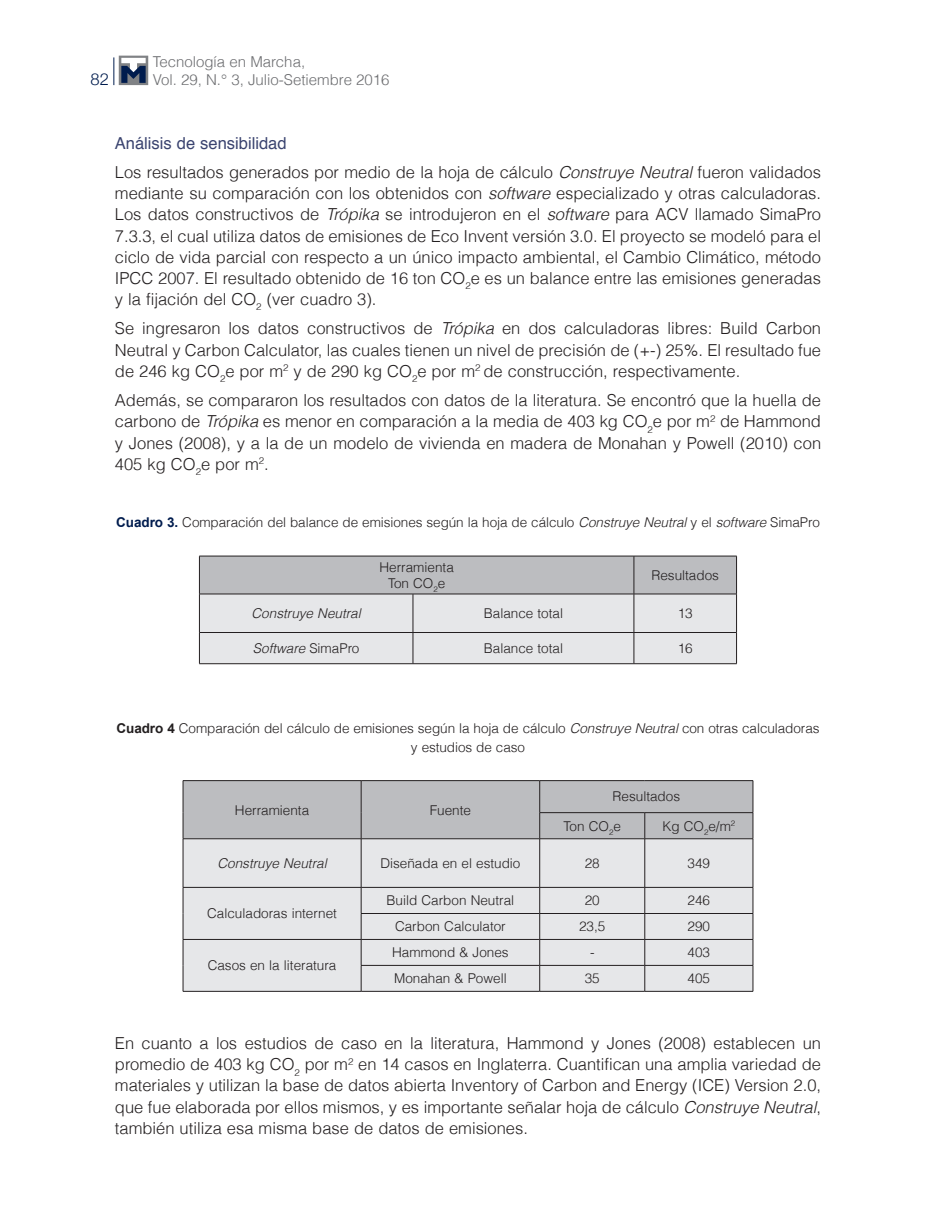
<style>
.page{position:relative;width:936px;height:1206px;background:#fff}
.page>*{position:absolute;margin:0;border:0;box-sizing:border-box;transform-origin:0 0}
._6texto{font:300 16.5px/21.1px "Helvetica";color:#231f20;text-align:justify}
._8subtitulo2{font:16.5px "Helvetica";color:#3a436f}
.t1{font:300 16.5px "Helvetica Neue";color:#001c4e}
.t2{font:300 15px "Helvetica";color:#6c6d70}
.textocuadros{font:300 13.5px "Helvetica";color:#231f20}
._9tituloscuadros1{font:300 13.5px/19.4px "Helvetica";letter-spacing:-.005em;color:#231f20;text-align:center}
.textocuadros-2{font:italic 300 13.5px "Helvetica";color:#231f20}
.s1{font-style:italic}
.s2{font-family:"Arial";font-weight:700;color:#001c4e}
.s3{font-style:normal}
.s4{font-family:"Arial";font-weight:700}
</style>
<div class="page">
<svg style="left:113px;top:57px;width:1px;height:28px"></svg>
<svg style="left:119px;top:56px;width:29px;height:29px"></svg>
<svg style="left:121px;top:58px;width:25px;height:25px"></svg>
<svg style="left:200px;top:556px;width:536px;height:107px;background:#d5d6d8"></svg>
<hr style="left:199px;top:555px;width:214px;height:1px;background:#231f20">
<hr style="left:199px;top:556px;width:1px;height:37px;background:#231f20">
<hr style="left:413px;top:555px;width:220px;height:1px;background:#231f20">
<hr style="left:633px;top:555px;width:103px;height:1px;background:#231f20">
<hr style="left:633px;top:556px;width:1px;height:37px;background:#231f20">
<hr style="left:736px;top:556px;width:1px;height:37px;background:#231f20">
<hr style="left:199px;top:594px;width:1px;height:38px;background:#231f20">
<hr style="left:412px;top:594px;width:1px;height:38px;background:#231f20">
<hr style="left:633px;top:594px;width:1px;height:38px;background:#231f20">
<hr style="left:736px;top:594px;width:1px;height:38px;background:#231f20">
<hr style="left:199px;top:632px;width:214px;height:1px;background:#231f20">
<hr style="left:199px;top:632px;width:1px;height:31px;background:#231f20">
<hr style="left:413px;top:632px;width:220px;height:1px;background:#231f20">
<hr style="left:412px;top:632px;width:1px;height:31px;background:#231f20">
<hr style="left:633px;top:632px;width:103px;height:1px;background:#231f20">
<hr style="left:633px;top:632px;width:1px;height:31px;background:#231f20">
<hr style="left:736px;top:632px;width:1px;height:31px;background:#231f20">
<hr style="left:199px;top:663px;width:214px;height:1px;background:#231f20">
<hr style="left:413px;top:663px;width:220px;height:1px;background:#231f20">
<hr style="left:633px;top:663px;width:103px;height:1px;background:#231f20">
<hr style="left:199px;top:593px;width:214px;height:1px;background:#231f20">
<hr style="left:413px;top:593px;width:220px;height:1px;background:#231f20">
<hr style="left:633px;top:593px;width:103px;height:1px;background:#231f20">
<div style="left:184px;top:839px;width:568px;height:151px;background:#e6e7e9"></div>
<div style="left:183px;top:780px;width:570px;height:58px;background:#bcbdc0"></div>
<hr style="left:183px;top:838px;width:178px;height:1px;background:#231f20">
<hr style="left:183px;top:838px;width:1px;height:48px;background:#231f20">
<hr style="left:361px;top:838px;width:178px;height:1px;background:#231f20">
<hr style="left:361px;top:838px;width:1px;height:48px;background:#231f20">
<hr style="left:539px;top:838px;width:105px;height:1px;background:#231f20">
<hr style="left:539px;top:838px;width:1px;height:48px;background:#231f20">
<hr style="left:644px;top:838px;width:108px;height:1px;background:#231f20">
<hr style="left:644px;top:838px;width:1px;height:48px;background:#231f20">
<hr style="left:752px;top:838px;width:1px;height:48px;background:#231f20">
<hr style="left:183px;top:886px;width:178px;height:1px;background:#231f20">
<hr style="left:361px;top:886px;width:178px;height:1px;background:#231f20">
<hr style="left:539px;top:886px;width:105px;height:1px;background:#231f20">
<hr style="left:644px;top:886px;width:108px;height:1px;background:#231f20">
<hr style="left:361px;top:912px;width:178px;height:1px;background:#231f20">
<hr style="left:539px;top:912px;width:105px;height:1px;background:#231f20">
<hr style="left:644px;top:912px;width:108px;height:1px;background:#231f20">
<hr style="left:183px;top:938px;width:178px;height:1px;background:#231f20">
<svg style="left:183px;top:887px;width:1px;height:103px"></svg>
<hr style="left:183px;top:990px;width:178px;height:1px;background:#231f20">
<hr style="left:361px;top:938px;width:178px;height:1px;background:#231f20">
<hr style="left:539px;top:938px;width:105px;height:1px;background:#231f20">
<hr style="left:644px;top:938px;width:108px;height:1px;background:#231f20">
<hr style="left:361px;top:964px;width:178px;height:1px;background:#231f20">
<svg style="left:361px;top:887px;width:1px;height:103px"></svg>
<hr style="left:539px;top:964px;width:105px;height:1px;background:#231f20">
<svg style="left:539px;top:887px;width:1px;height:103px"></svg>
<hr style="left:644px;top:964px;width:108px;height:1px;background:#231f20">
<svg style="left:644px;top:887px;width:1px;height:103px"></svg>
<svg style="left:752px;top:887px;width:1px;height:103px"></svg>
<hr style="left:361px;top:990px;width:178px;height:1px;background:#231f20">
<hr style="left:539px;top:990px;width:105px;height:1px;background:#231f20">
<hr style="left:644px;top:990px;width:108px;height:1px;background:#231f20">
<p class="t2" style="left:153px;top:52px;width:154px">Tecnología en Marcha,</p>
<p class="t1" style="left:91px;top:69px;width:20px">82</p>
<p class="t2" style="left:153px;top:70px;width:238px">Vol. 29, N.° 3, Julio-Setiembre 2016</p>
<p class="_8subtitulo2" style="left:115px;top:130px;width:173px">Análisis de sensibilidad</p>
<p class="_6texto" style="left:115px;top:161px;width:707px">Los resultados generados por medio de la hoja de cálculo <span class="s1">Construye Neutral</span> fueron validados mediante su comparación con los obtenidos con <span class="s1">software</span> especializado y otras calculadoras.<br>Los datos constructivos de <span class="s1">Trópika</span> se introdujeron en el <span class="s1">software</span> para ACV llamado SimaPro 7.3.3, el cual utiliza datos de emisiones de Eco Invent versión 3.0. El proyecto se modeló para el ciclo de vida parcial con respecto a un único impacto ambiental, el Cambio Climático, método IPCC 2007. El resultado obtenido de 16 ton CO<sub>2</sub>e es un balance entre las emisiones generadas y la fijación del CO<sub>2</sub> (ver cuadro 3).</p>
<p class="_6texto" style="left:115px;top:318px;width:707px">Se ingresaron los datos constructivos de <span class="s1">Trópika</span> en dos calculadoras libres: Build Carbon Neutral y Carbon Calculator, las cuales tienen un nivel de precisión de (+-) 25%. El resultado fue de 246 kg CO<sub>2</sub>e por m<sup>2</sup> y de 290 kg CO<sub>2</sub>e por m<sup>2</sup> de construcción, respectivamente.</p>
<p class="_6texto" style="left:115px;top:389px;width:707px">Además, se compararon los resultados con datos de la literatura. Se encontró que la huella de carbono de <span class="s1">Trópika</span> es menor en comparación a la media de 403 kg CO<sub>2</sub>e por m<sup>2</sup> de Hammond y Jones (2008), y a la de un modelo de vivienda en madera de Monahan y Powell (2010) con 405 kg CO<sub>2</sub>e por m<sup>2</sup>.</p>
<p class="_9tituloscuadros1" style="left:116px;top:512px;width:704px"><span class="s2">Cuadro 3.</span> Comparación del balance de emisiones según la hoja de cálculo <span class="s1">Construye Neutral</span> y el <span class="s1">software</span> SimaPro</p>
<p class="textocuadros" style="left:379px;top:558px;width:76px">Herramienta</p>
<p class="textocuadros" style="left:388px;top:574px;width:59px">Ton CO<sub>2</sub>e</p>
<p class="textocuadros" style="left:651px;top:566px;width:69px">Resultados</p>
<p class="textocuadros-2" style="left:251px;top:604px;width:111px">Construye Neutral</p>
<p class="textocuadros" style="left:483px;top:604px;width:81px">Balance total</p>
<p class="textocuadros" style="left:677px;top:604px;width:17px">13</p>
<p class="textocuadros-2" style="left:253px;top:639px;width:108px">Software <span class="s3">SimaPro</span></p>
<p class="textocuadros" style="left:483px;top:639px;width:81px">Balance total</p>
<p class="textocuadros" style="left:677px;top:639px;width:17px">16</p>
<p class="_9tituloscuadros1" style="left:116px;top:717px;width:704px"><span class="s4">Cuadro 4</span> Comparación del cálculo de emisiones según la hoja de cálculo <span class="s1">Construye Neutral</span> con otras calculadoras y estudios de caso</p>
<p class="textocuadros" style="left:235px;top:801px;width:76px">Herramienta</p>
<p class="textocuadros" style="left:429px;top:801px;width:43px">Fuente</p>
<p class="textocuadros" style="left:612px;top:788px;width:69px">Resultados</p>
<p class="textocuadros" style="left:563px;top:817px;width:59px">Ton CO<sub>2</sub>e</p>
<p class="textocuadros" style="left:662px;top:817px;width:74px">Kg CO<sub>2</sub>e/m<sup>2</sup></p>
<p class="textocuadros-2" style="left:217px;top:854px;width:111px">Construye Neutral</p>
<p class="textocuadros" style="left:380px;top:854px;width:141px">Diseñada en el estudio</p>
<p class="textocuadros" style="left:584px;top:854px;width:17px">28</p>
<p class="textocuadros" style="left:687px;top:854px;width:24px">349</p>
<p class="textocuadros" style="left:207px;top:904px;width:131px">Calculadoras internet</p>
<p class="textocuadros" style="left:386px;top:891px;width:129px">Build Carbon Neutral</p>
<p class="textocuadros" style="left:584px;top:891px;width:17px">20</p>
<p class="textocuadros" style="left:687px;top:891px;width:24px">246</p>
<p class="textocuadros" style="left:395px;top:917px;width:112px">Carbon Calculator</p>
<p class="textocuadros" style="left:578px;top:917px;width:28px">23,5</p>
<p class="textocuadros" style="left:687px;top:917px;width:24px">290</p>
<p class="textocuadros" style="left:207px;top:956px;width:130px">Casos en la literatura</p>
<p class="textocuadros" style="left:392px;top:943px;width:118px">Hammond &amp; Jones</p>
<p class="textocuadros" style="left:589px;top:943px;width:6px">-</p>
<p class="textocuadros" style="left:687px;top:943px;width:24px">403</p>
<p class="textocuadros" style="left:394px;top:969px;width:114px">Monahan &amp; Powell</p>
<p class="textocuadros" style="left:584px;top:969px;width:17px">35</p>
<p class="textocuadros" style="left:687px;top:969px;width:24px">405</p>
<p class="_6texto" style="left:115px;top:1032px;width:707px">En cuanto a los estudios de caso en la literatura, Hammond y Jones (2008) establecen un promedio de 403 kg CO<sub>2</sub> por m<sup>2</sup> en 14 casos en Inglaterra. Cuantifican una amplia variedad de materiales y utilizan la base de datos abierta Inventory of Carbon and Energy (ICE) Version 2.0, que fue elaborada por ellos mismos, y es importante señalar hoja de cálculo <span class="s1">Construye Neutral</span>, también utiliza esa misma base de datos de emisiones.</p>
</div>
